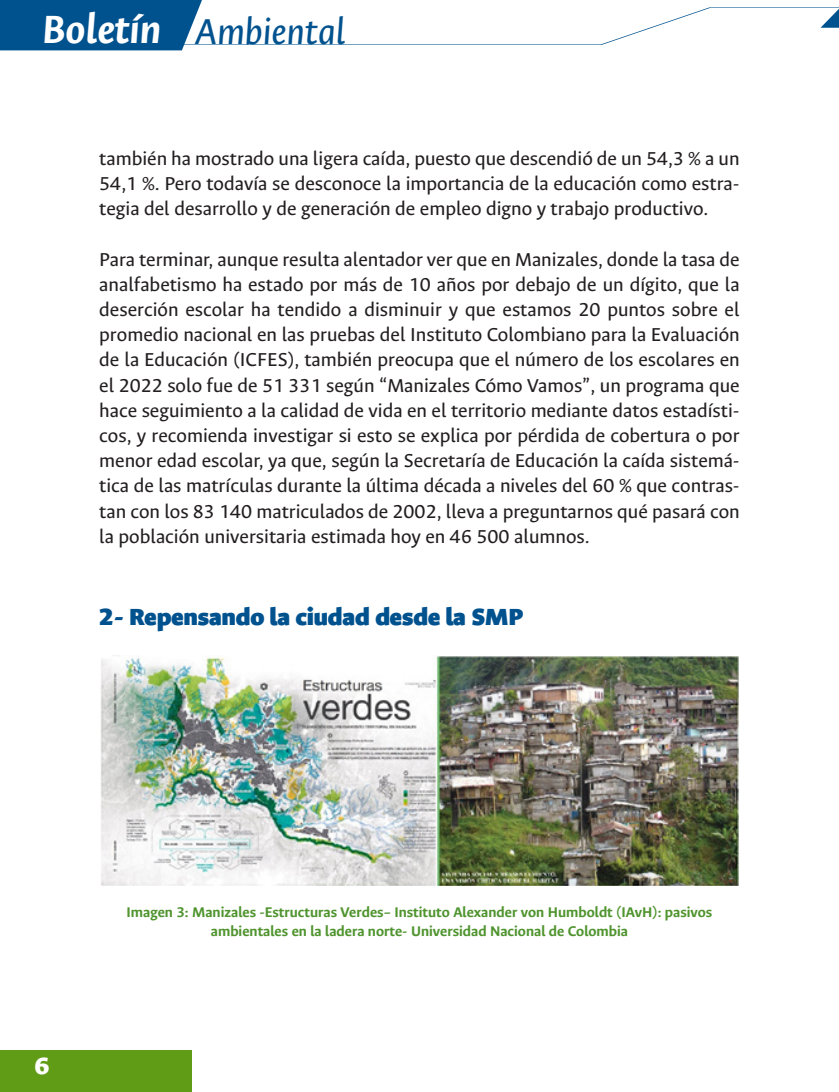
<style>
.page{position:relative;width:839px;height:1092px;background:#fff}
.page>*{position:absolute;margin:0;border:0;box-sizing:border-box;transform-origin:0 0}
.t1{font:italic 40.43px "Ancizar Sans";color:#00528f}
.titulos{font:900 26.25px "Ancizar Sans";color:#00528f}
.t2{font:900 26.25px "Ancizar Sans";color:#fff}
.texto{font:21px/25.2px "Ancizar Sans";color:#231f20;text-align:justify}
.figura{font:700 15.75px "Ancizar Sans";color:#4f942e}
.s1{font-weight:700;font-size:44.27px;color:#fff}
</style>
<div class="page">
<div style="left:0;top:1050px;width:192px;height:41px;background:#619c17"></div>
<svg style="left:0;top:0;width:838px;height:50px"></svg>
<img style="left:100px;top:655px;width:638px;height:230px">
<h1 class="t1" style="left:42px;top:9px;width:304px"><span class="s1">Boletín</span> Ambiental</h1>
<p class="texto" style="left:99px;top:146px;width:641px">también ha mostrado una ligera caída, puesto que descendió de un 54,3 % a un 54,1 %. Pero todavía se desconoce la importancia de la educación como estra&shy;tegia del desarrollo y de generación de empleo digno y trabajo productivo.</p>
<p class="texto" style="left:99px;top:246px;width:641px">Para terminar, aunque resulta alentador ver que en Manizales, donde la tasa de analfabetismo ha estado por más de 10 años por debajo de un dígito, que la deserción escolar ha tendido a disminuir y que estamos 20 puntos sobre el promedio nacional en las pruebas del Instituto Colombiano para la Evaluación de la Educación (ICFES), también preocupa que el número de los escolares en el 2022 solo fue de 51 331 según “Manizales Cómo Vamos”, un programa que hace seguimiento a la calidad de vida en el territorio mediante datos estadísti&shy;cos, y recomienda investigar si esto se explica por pérdida de cobertura o por menor edad escolar, ya que, según la Secretaría de Educación la caída sistemá&shy;tica de las matrículas durante la última década a niveles del 60 % que contras&shy;tan con los 83 140 matriculados de 2002, lleva a preguntarnos qué pasará con la población universitaria estimada hoy en 46 500 alumnos.</p>
<p class="titulos" style="left:99px;top:601px;width:425px">2- Repensando la ciudad desde la SMP</p>
<p class="t2" style="left:35px;top:1051px;width:16px">6</p>
<p class="figura" style="left:126px;top:903px;width:587px">Imagen 3: Manizales -Estructuras Verdes– Instituto Alexander von Humboldt (IAvH): pasivos</p>
<p class="figura" style="left:211px;top:921px;width:418px">ambientales en la ladera norte- Universidad Nacional de Colombia</p>
</div>
